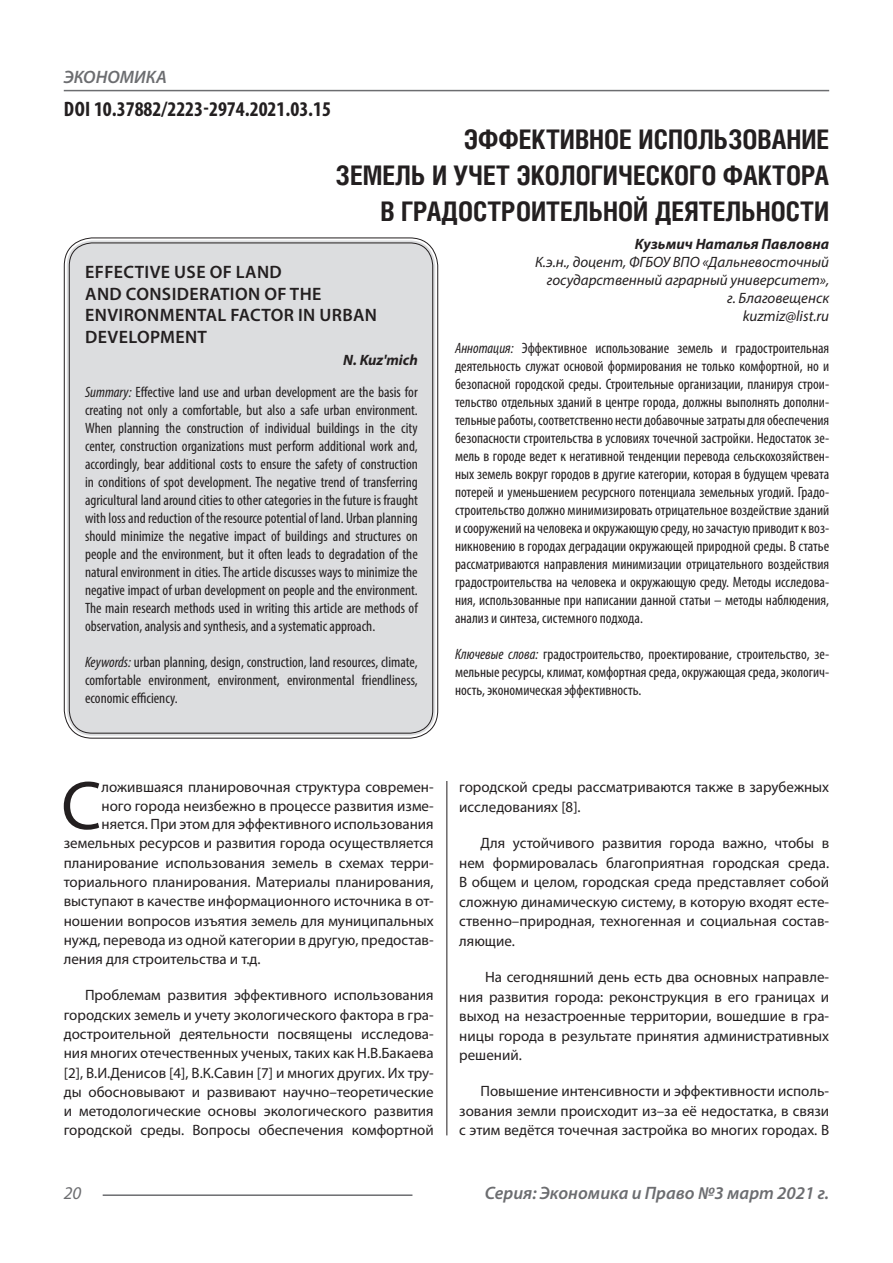
<style>
.page{position:relative;width:893px;height:1263px;background:#fff}
.page>*{position:absolute;margin:0;border:0;box-sizing:border-box;transform-origin:0 0}
.Статья_текст_первый{font:69.3px "Myriad Pro";color:#231f20}
.Статья_название{font:700 27px/36px "Helios Cond C";color:#231f20;text-align:right}
.ДОИ{font:700 condensed 21px "Myriad Pro";color:#231f20}
.Статья_название_англ{font:600 18px/21.6px "Myriad Pro";letter-spacing:.02em;color:#231f20}
.t1{font:italic 600 18px "Myriad Pro";color:#6c6d70}
.t2{font:italic 18px "Myriad Pro";color:#6c6d70}
.Статья_аннотация_тек{font:condensed 15px/18px "Myriad Pro";color:#231f20;text-align:justify}
.Статья_аннотация_анг{font:condensed 15px/18px "Myriad Pro";color:#231f20;text-align:justify}
.Статья_текст{font:15px/19.5px "Myriad Pro";color:#231f20;text-align:justify}
.Статья_текст_первый-2{font:15px "Myriad Pro";color:#231f20}
.Статья_автор_инфо{font:italic 15px/18px "Myriad Pro";color:#231f20;text-align:right}
.Статья_автор_инфо-2{font:italic 700 15px "Myriad Pro";color:#231f20}
.Статья_автор_англ{font:italic 700 15px "Myriad Pro";color:#231f20}
.s1{font-style:italic}
</style>
<div class="page">
<hr style="left:446px;top:128px;width:1px;height:1007px;background:#231f20">
<hr style="left:103px;top:1194px;width:309px;height:2px;background:#6c6d70">
<hr style="left:64px;top:90px;width:765px;height:1px;background:#6c6d70">
<div style="left:443px;top:128px;width:10px;height:653px;background:#fff"></div>
<div style="left:67px;top:240px;width:368px;height:496px;background:#dcdddf;border-radius:26px"></div>
<p class="t1" style="left:64px;top:66px;width:105px">ЭКОНОМИКА</p>
<p class="ДОИ" style="left:64px;top:96px;width:269px">DOI 10.37882/2223-2974.2021.03.15</p>
<p class="Статья_название" style="left:336px;top:121px;width:495px">ЭФФЕКТИВНОЕ ИСПОЛЬЗОВАНИЕ<br>ЗЕМЕЛЬ И УЧЕТ ЭКОЛОГИЧЕСКОГО ФАКТОРА<br>В ГРАДОСТРОИТЕЛЬНОЙ ДЕЯТЕЛЬНОСТИ</p>
<p class="Статья_автор_инфо-2" style="left:635px;top:234px;width:196px">Кузьмич Наталья Павловна</p>
<p class="Статья_автор_инфо" style="left:535px;top:252px;width:296px">К.э.н., доцент, ФГБОУ ВПО «Дальневосточный государственный аграрный университет», г. Благовещенск</p>
<p class="Статья_автор_инфо" style="left:743px;top:306px;width:88px">kuzmiz@list.ru</p>
<p class="Статья_аннотация_тек" style="left:455px;top:339px;width:376px"><span class="s1">Аннотация:</span> Эффективное использование земель и градостроительная деятельность служат основой формирования не только комфортной, но и безопасной городской среды. Строительные организации, планируя строи&shy;тельство отдельных зданий в центре города, должны выполнять дополни&shy;тельные работы, соответственно нести добавочные затраты для обеспечения безопасности строительства в условиях точечной застройки. Недостаток зе&shy;мель в городе ведет к негативной тенденции перевода сельскохозяйствен&shy;ных земель вокруг городов в другие категории, которая в будущем чревата потерей и уменьшением ресурсного потенциала земельных угодий. Градо&shy;строительство должно минимизировать отрицательное воздействие зданий и сооружений на человека и окружающую среду, но зачастую приводит к воз&shy;никновению в городах деградации окружающей природной среды. В статье рассматриваются направления минимизации отрицательного воздействия градостроительства на человека и окружающую среду. Методы исследова&shy;ния, использованные при написании данной статьи – методы наблюдения, анализ и синтеза, системного подхода.</p>
<p class="Статья_аннотация_тек" style="left:455px;top:645px;width:376px"><span class="s1">Ключевые слова:</span> градостроительство, проектирование, строительство, зе&shy;мельные ресурсы, климат, комфортная среда, окружающая среда, экологич&shy;ность, экономическая эффективность.</p>
<p class="Статья_название_англ" style="left:85px;top:261px;width:293px">EFFECTIVE USE OF LAND<br>AND CONSIDERATION OF THE<br>ENVIRONMENTAL FACTOR IN URBAN<br>DEVELOPMENT</p>
<p class="Статья_автор_англ" style="left:343px;top:350px;width:76px">N. Kuz'mich</p>
<p class="Статья_аннотация_анг" style="left:85px;top:383px;width:334px"><span class="s1">Summary:</span> Effective land use and urban development are the basis for creating not only a comfortable, but also a safe urban environment.<br>When planning the construction of individual buildings in the city center, construction organizations must perform additional work and, accordingly, bear additional costs to ensure the safety of construction in conditions of spot development. The negative trend of transferring agricultural land around cities to other categories in the future is fraught with loss and reduction of the resource potential of land. Urban planning should minimize the negative impact of buildings and structures on people and the environment, but it often leads to degradation of the natural environment in cities. The article discusses ways to minimize the negative impact of urban development on people and the environment.<br>The main research methods used in writing this article are methods of observation, analysis and synthesis, and a systematic approach.</p>
<p class="Статья_аннотация_анг" style="left:85px;top:653px;width:334px"><span class="s1">Keywords:</span> urban planning, design, construction, land resources, climate, comfortable environment, environment, environmental friendliness, economic efficiency.</p>
<p class="Статья_текст_первый" style="left:61px;top:763px;width:42px">С</p>
<p class="Статья_текст_первый-2" style="left:101px;top:778px;width:334px">ложившаяся планировочная структура современ-</p>
<p class="Статья_текст_первый-2" style="left:101px;top:796px;width:334px">ного города неизбежно в процессе развития изме-</p>
<p class="Статья_текст_первый-2" style="left:101px;top:815px;width:334px">няется. При этом для эффективного использования</p>
<p class="Статья_текст_первый-2" style="left:64px;top:834px;width:371px">земельных ресурсов и развития города осуществляется</p>
<p class="Статья_текст_первый-2" style="left:64px;top:853px;width:371px">планирование использования земель в схемах терри-</p>
<p class="Статья_текст_первый-2" style="left:64px;top:873px;width:371px">ториального планирования. Материалы планирования,</p>
<p class="Статья_текст_первый-2" style="left:64px;top:892px;width:371px">выступают в качестве информационного источника в от-</p>
<p class="Статья_текст_первый-2" style="left:64px;top:911px;width:371px">ношении вопросов изъятия земель для муниципальных</p>
<p class="Статья_текст_первый-2" style="left:64px;top:930px;width:371px">нужд, перевода из одной категории в другую, предостав-</p>
<p class="Статья_текст_первый-2" style="left:64px;top:950px;width:198px">ления для строительства и т.д.</p>
<p class="Статья_текст" style="left:64px;top:985px;width:371px;text-indent:21px">Проблемам развития эффективного использования городских земель и учету экологического фактора в гра&shy;достроительной деятельности посвящены исследова&shy;ния многих отечественных ученых, таких как Н.В.Бакаева [2], В.И.Денисов [4], В.К.Савин [7] и многих других. Их тру&shy;ды обосновывают и развивают научно–теоретические и методологические основы экологического развития городской среды. Вопросы обеспечения комфортной</p>
<p class="Статья_текст" style="left:459px;top:777px;width:371px">городской среды рассматриваются также в зарубежных исследованиях [8].</p>
<p class="Статья_текст" style="left:459px;top:833px;width:371px;text-indent:21px">Для устойчивого развития города важно, чтобы в нем формировалась благоприятная городская среда.<br>В общем и целом, городская среда представляет собой сложную динамическую систему, в которую входят есте&shy;ственно–природная, техногенная и социальная состав&shy;ляющие.</p>
<p class="Статья_текст" style="left:459px;top:967px;width:371px;text-indent:26px">На сегодняшний день есть два основных направле&shy;ния развития города: реконструкция в его границах и выход на незастроенные территории, вошедшие в гра&shy;ницы города в результате принятия административных решений.</p>
<p class="Статья_текст" style="left:459px;top:1081px;width:371px;text-indent:21px">Повышение интенсивности и эффективности исполь&shy;зования земли происходит из–за её недостатка, в связи с этим ведётся точечная застройка во многих городах. В</p>
<p class="t2" style="left:64px;top:1182px;width:19px">20</p>
<p class="t1" style="left:485px;top:1182px;width:346px">Серия: Экономика и Право №3 март 2021 г.</p>
</div>
